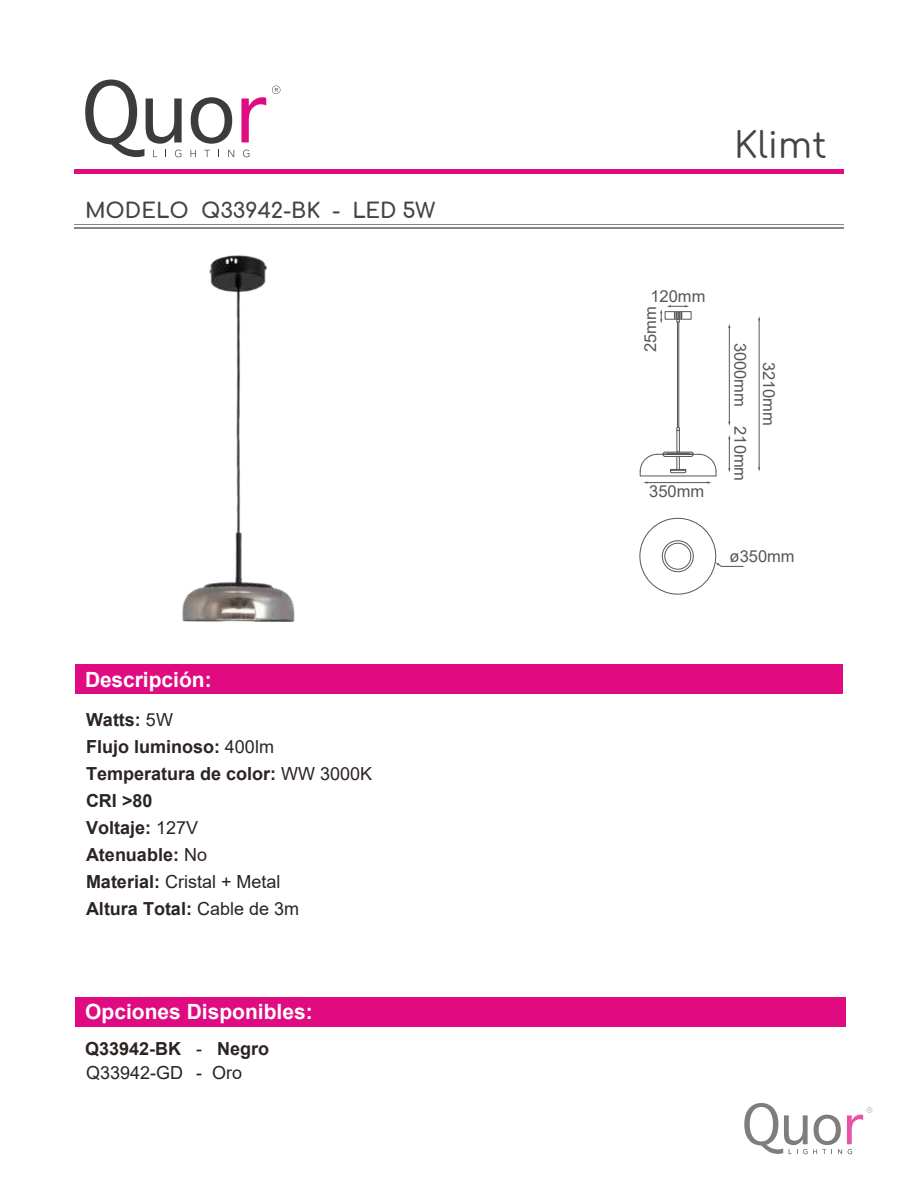
<style>
.page{position:relative;width:918px;height:1188px;background:#fff}
.page>*{position:absolute;margin:0;border:0;box-sizing:border-box;transform-origin:0 0}
.t1{font:36px "Comfortaa";color:#474341}
.t2{font:700 21px "Arial";color:#fff}
.t3{font:700 21px "Comfortaa";letter-spacing:-.005em;color:#474341}
.t4{font:700 18px/27px "Arial";color:#2b2422}
.t5{font:16.5px "Arial";color:#575756}
.s1{font-weight:400}
.s2{color:#2c2422}
</style>
<div class="page">
<hr style="left:74px;top:169px;width:770px;height:4px;background:#e00a81">
<hr style="left:74px;top:227px;width:770px;height:1px;background:#888688">
<hr style="left:74px;top:224px;width:770px;height:1px;background:#888688">
<div style="left:75px;top:665px;width:768px;height:29px;background:#e00a81"></div>
<svg style="left:241px;top:97px;width:25px;height:45px"></svg>
<svg style="left:191px;top:97px;width:41px;height:47px"></svg>
<svg style="left:85px;top:80px;width:97px;height:77px"></svg>
<svg style="left:191px;top:150px;width:5px;height:7px"></svg>
<svg style="left:204px;top:150px;width:6px;height:7px"></svg>
<svg style="left:228px;top:150px;width:6px;height:7px"></svg>
<svg style="left:243px;top:150px;width:6px;height:7px"></svg>
<svg style="left:272px;top:86px;width:8px;height:8px"></svg>
<div style="left:75px;top:997px;width:771px;height:29px;background:#e00a81"></div>
<svg style="left:744px;top:1103px;width:128px;height:51px"></svg>
<div style="left:676px;top:430px;width:4px;height:22px;border:1px solid #575756"></div>
<svg style="left:676px;top:427px;width:4px;height:4px"></svg>
<div style="left:665px;top:311px;width:26px;height:9px;border:1px solid #575756"></div>
<hr style="left:678px;top:322px;width:1px;height:106px;background:#575756">
<hr style="left:677px;top:322px;width:1px;height:106px;background:#575756">
<div style="left:662px;top:540px;width:32px;height:32px;border:1px solid #575756;border-radius:50%"></div>
<div style="left:664px;top:543px;width:27px;height:27px;border:1px solid #575756;border-radius:50%"></div>
<div style="left:640px;top:518px;width:76px;height:77px;border:1px solid #575756;border-radius:50%"></div>
<hr style="left:759px;top:320px;width:1px;height:148px;background:#575756">
<svg style="left:715px;top:562px;width:29px;height:5px"></svg>
<svg style="left:639px;top:451px;width:78px;height:33px"></svg>
<hr style="left:729px;top:438px;width:1px;height:31px;background:#575756">
<hr style="left:729px;top:327px;width:1px;height:95px;background:#575756">
<svg style="left:660px;top:305px;width:29px;height:18px"></svg>
<img style="left:74px;top:228px;width:332px;height:437px">
<p class="t3" style="left:85px;top:191px;width:351px">MODELO Q33942-BK - LED 5W</p>
<p class="t2" style="left:85px;top:665px;width:128px">Descripción:</p>
<p class="t4" style="left:86px;top:707px;width:288px">Watts: <span class="s1">5W<br></span>Flujo luminoso: <span class="s1">400lm<br></span>Temperatura de color: <span class="s1">WW 3000K<br></span><span class="s2">CRI &gt;80<br></span>Voltaje: <span class="s1">127V<br></span>Atenuable: <span class="s1">No<br></span>Material: <span class="s1">Cristal + Metal<br></span>Altura Total: <span class="s1">Cable de 3m</span></p>
<p class="t2" style="left:85px;top:997px;width:229px">Opciones Disponibles:</p>
<p class="t4" style="left:85px;top:1037px;width:186px;line-height:23.4px">Q33942-BK <span class="s1">-</span> Negro<br><span class="s1">Q33942-GD - Oro</span></p>
<h1 class="t1" style="left:734px;top:113px;width:94px">Klimt</h1>
<p class="t5" style="left:650px;top:285px;width:57px">120mm</p>
<p class="t5" style="left:639px;top:352px;width:47px;rotate:-90deg">25mm</p>
<p class="t5" style="left:649px;top:480px;width:57px">350mm</p>
<p class="t5" style="left:752px;top:343px;width:66px;rotate:90deg">3000mm</p>
<p class="t5" style="left:752px;top:426px;width:57px;rotate:90deg">210mm</p>
<p class="t5" style="left:780px;top:362px;width:66px;rotate:90deg">3210mm</p>
<p class="t5" style="left:730px;top:545px;width:67px">ø350mm</p>
</div>
